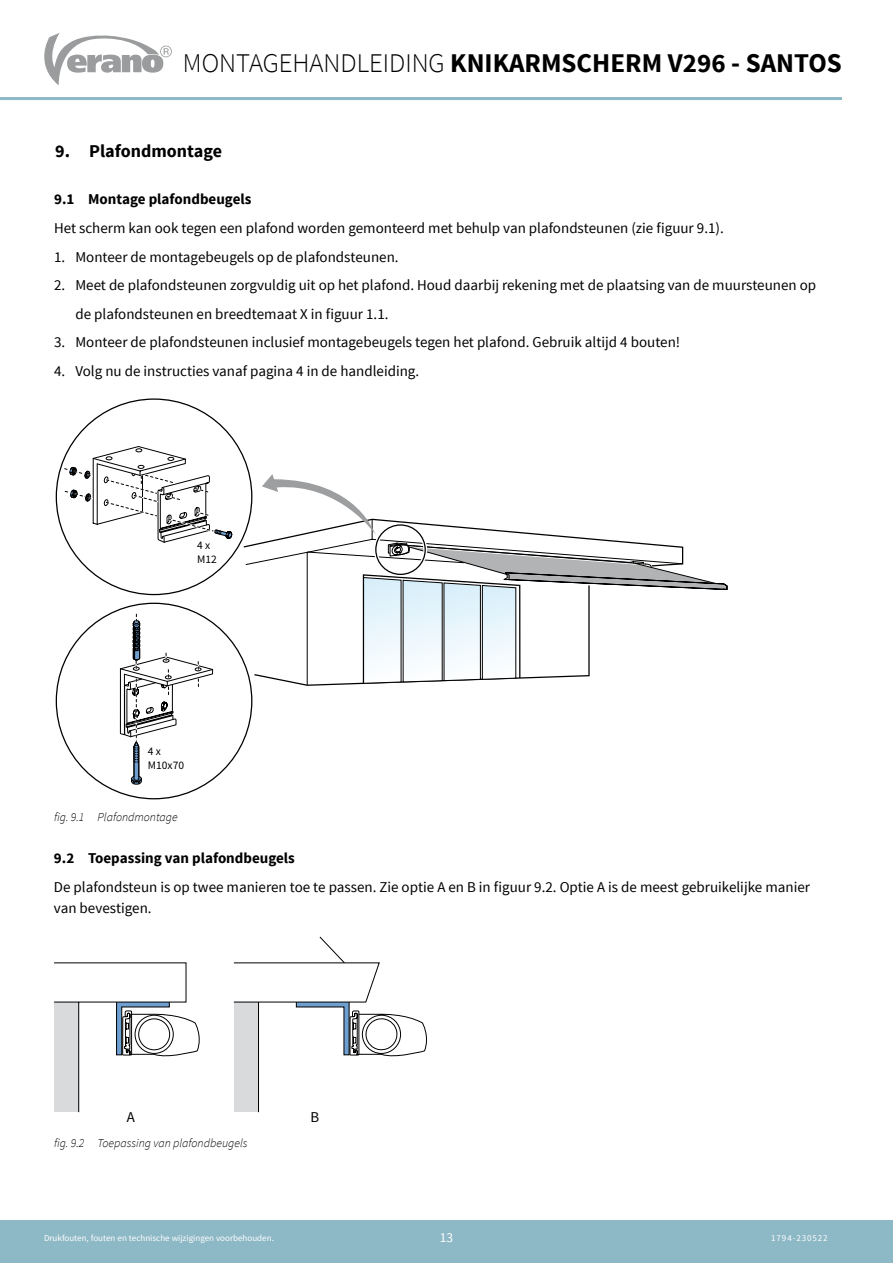
<style>
.page{position:relative;width:893px;height:1263px;background:#fff}
.page>*{position:absolute;margin:0;border:0;box-sizing:border-box;transform-origin:0 0}
.t1{font:700 27px "Source Sans Pro";color:#000}
.t2{font:700 18px "Source Sans Pro";color:#000}
.t3{font:15px/28.5px "Source Sans Pro";color:#000}
.t4{font:700 15px "Source Sans Pro";color:#000}
.t5{font:13.5px "Source Sans Pro";color:#fff}
.t6{font:italic 300 12px "Source Sans Pro";color:#000}
.t7{font:11.55px/13.8px "Source Sans Pro";color:#000}
.t8{font:9px "Source Sans Pro";color:#fff}
.t9{font:9px "Source Sans Pro";letter-spacing:.1em;color:#fff}
.s1{font-weight:300}
</style>
<div class="page">
<svg style="left:44px;top:33px;width:128px;height:52px"></svg>
<hr style="left:0;top:97px;width:842px;height:3px;background:#8db8c5">
<div style="left:0;top:1220px;width:893px;height:43px;background:#8db8c5"></div>
<svg style="left:54px;top:937px;width:373px;height:176px"></svg>
<svg style="left:119px;top:614px;width:94px;height:182px"></svg>
<svg style="left:55px;top:398px;width:195px;height:198px"></svg>
<svg style="left:245px;top:474px;width:483px;height:211px"></svg>
<h1 class="t1" style="left:183px;top:46px;width:660px"><span class="s1">MONTAGEHANDLEIDING</span> KNIKARMSCHERM V296 - SANTOS</h1>
<p class="t2" style="left:55px;top:139px;width:168px">9. Plafondmontage</p>
<p class="t4" style="left:54px;top:189px;width:199px">9.1 Montage plafondbeugels</p>
<p class="t3" style="left:54px;top:214px;width:671px">Het scherm kan ook tegen een plafond worden gemonteerd met behulp van plafondsteunen (zie figuur 9.1).</p>
<p class="t3" style="left:54px;top:243px;width:346px">1. Monteer de montagebeugels op de plafondsteunen.</p>
<p class="t3" style="left:75px;top:271px;width:742px;text-indent:-21px">2. Meet de plafondsteunen zorgvuldig uit op het plafond. Houd daarbij rekening met de plaatsing van de muursteunen op de plafondsteunen en breedtemaat X in figuur 1.1.</p>
<p class="t3" style="left:54px;top:328px;width:628px">3. Monteer de plafondsteunen inclusief montagebeugels tegen het plafond. Gebruik altijd 4 bouten!</p>
<p class="t3" style="left:54px;top:357px;width:367px">4. Volg nu de instructies vanaf pagina 4 in de handleiding.</p>
<p class="t7" style="left:197px;top:538px;width:21px">4 x<br>M12</p>
<p class="t7" style="left:148px;top:745px;width:38px">4 x<br>M10x70</p>
<p class="t6" style="left:54px;top:810px;width:125px">fig. 9.1 Plafondmontage</p>
<p class="t4" style="left:54px;top:848px;width:242px">9.2 Toepassing van plafondbeugels</p>
<p class="t3" style="left:54px;top:877px;width:757px;line-height:21px">De plafondsteun is op twee manieren toe te passen. Zie optie A en B in figuur 9.2. Optie A is de meest gebruikelijke manier van bevestigen.</p>
<p class="t3" style="left:127px;top:1103px;width:10px">A</p>
<p class="t3" style="left:311px;top:1103px;width:10px">B</p>
<p class="t6" style="left:54px;top:1136px;width:195px">fig. 9.2 Toepassing van plafondbeugels</p>
<p class="t8" style="left:44px;top:1233px;width:231px">Drukfouten, fouten en technische wijzigingen voorbehouden.</p>
<p class="t5" style="left:440px;top:1229px;width:15px">13</p>
<p class="t9" style="left:771px;top:1233px;width:58px">1794-230522</p>
</div>
